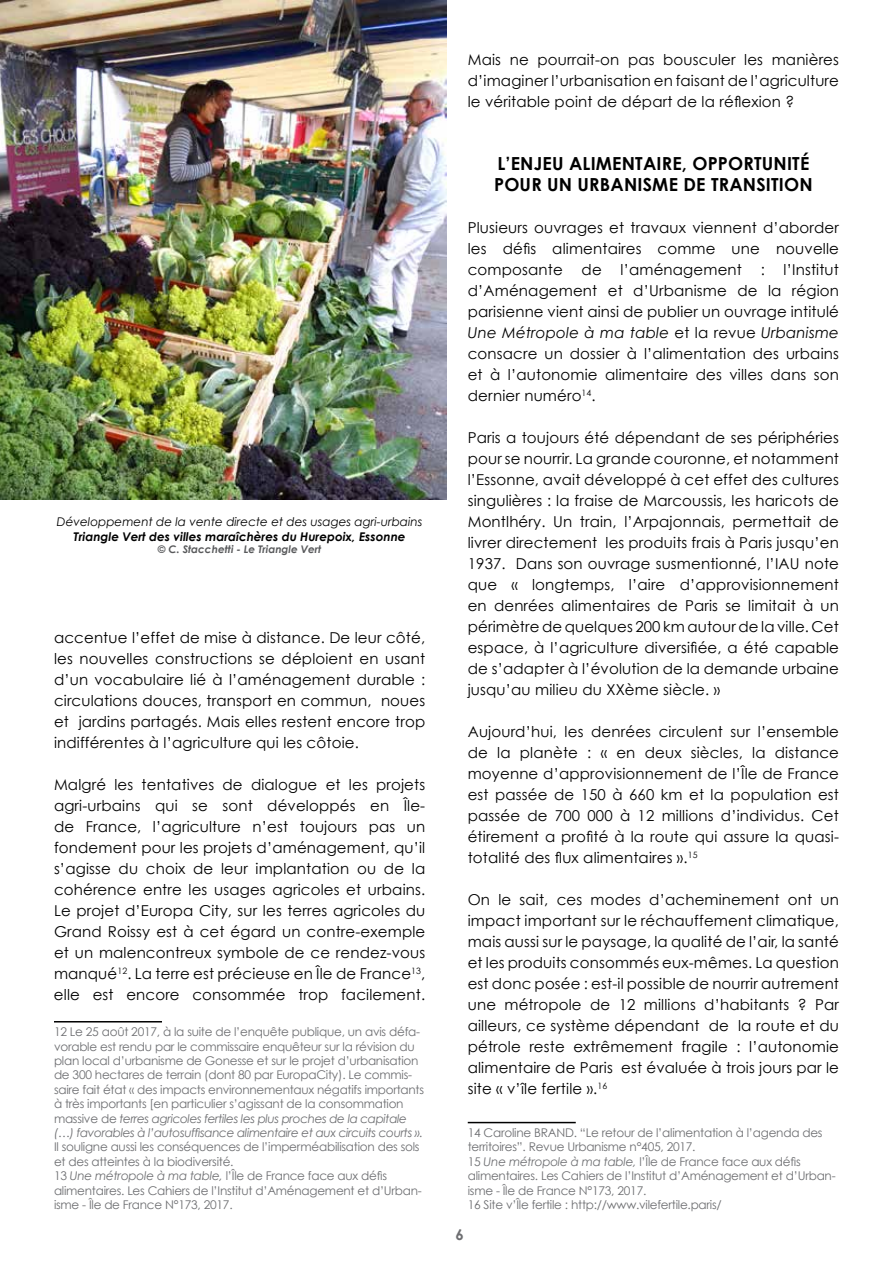
<style>
.page{position:relative;width:893px;height:1263px;background:#fff}
.page>*{position:absolute;margin:0;border:0;box-sizing:border-box;transform-origin:0 0}
.t1{font:700 18px/21px "Century Gothic";letter-spacing:.01em;color:#000}
.t2{font:15px/21px "Century Gothic";letter-spacing:.01em;color:#000;text-align:justify}
.t3{font:700 15px "Century Gothic";color:#6d6e71}
.t4{font:12px/14.4px "Century Gothic";letter-spacing:-.02em;color:#6d6e71}
.t5{font:italic 12px "Century Gothic";color:#000}
.t6{font:italic 700 12px "Century Gothic";color:#000}
.t7{font:italic 700 10.5px "Century Gothic";color:#58595b}
.s1{font-style:italic}
</style>
<div class="page">
<hr style="left:54px;top:1021px;width:108px;height:1px;background:#000">
<hr style="left:468px;top:1122px;width:108px;height:1px;background:#000">
<img style="left:0;top:0;width:446px;height:500px">
<p class="t5" style="left:57px;top:515px;width:367px">Développement de la vente directe et des usages agri-urbains</p>
<p class="t6" style="left:74px;top:529px;width:333px">Triangle Vert des villes maraîchères du Hurepoix, Essonne</p>
<p class="t7" style="left:158px;top:543px;width:165px">© C. Stacchetti - Le Triangle Vert</p>
<p class="t2" style="left:54px;top:627px;width:373px">accentue l’effet de mise à distance. De leur côté, les nouvelles constructions se déploient en usant d’un vocabulaire lié à l’aménagement durable : circulations douces, transport en commun, noues et jardins partagés. Mais elles restent encore trop indifférentes à l’agriculture qui les côtoie.</p>
<p class="t2" style="left:54px;top:774px;width:373px">Malgré les tentatives de dialogue et les projets agri-urbains qui se sont développés en Île&shy;de France, l’agriculture n’est toujours pas un fondement pour les projets d’aménagement, qu’il s’agisse du choix de leur implantation ou de la cohérence entre les usages agricoles et urbains.<br>Le projet d’Europa City, sur les terres agricoles du Grand Roissy est à cet égard un contre-exemple et un malencontreux symbole de ce rendez-vous manqué<sup>12</sup>. La terre est précieuse en Île de France<sup>13</sup>, elle est encore consommée trop facilement.</p>
<p class="t4" style="left:54px;top:1024px;width:372px">12 Le 25 août 2017, à la suite de l’enquête publique, un avis défa&shy;vorable est rendu par le commissaire enquêteur sur la révision du plan local d’urbanisme de Gonesse et sur le projet d’urbanisation de 300 hectares de terrain (dont 80 par EuropaCity). Le commis&shy;saire fait état « des impacts environnementaux négatifs importants à très importants [en particulier s’agissant de la consommation massive de <span class="s1">terres agricoles fertiles les plus proches de la capitale (…) favorables à l’autosuffisance alimentaire et aux circuits courts ».</span></p>
<p class="t4" style="left:54px;top:1140px;width:369px">Il souligne aussi les conséquences de l’imperméabilisation des sols et des atteintes à la biodiversité.<br>13 <span class="s1">Une métropole à ma table,</span> l’Île de France face aux défis alimentaires. Les Cahiers de l’Institut d’Aménagement et d’Urban&shy;isme - Île de France N°173, 2017.</p>
<p class="t2" style="left:468px;top:49px;width:373px">Mais ne pourrait-on pas bousculer les manières d’imaginer l’urbanisation en faisant de l’agriculture le véritable point de départ de la réflexion ?</p>
<p class="t1" style="left:494px;top:153px;width:320px">L’ENJEU ALIMENTAIRE, OPPORTU NITÉ<br>POUR UN URBANISME DE TRANSITION</p>
<p class="t2" style="left:468px;top:217px;width:373px">Plusieurs ouvrages et travaux viennent d’aborder les défis alimentaires comme une nouvelle composante</p>
<p class="t2" style="left:582px;top:259px;width:22px">de</p>
<p class="t2" style="left:620px;top:259px;width:123px">l’aménagement</p>
<p class="t2" style="left:761px;top:259px;width:6px">:</p>
<p class="t2" style="left:468px;top:259px;width:373px;text-indent:316px">l’Institut d’Aménagement et d’Urbanisme de la région parisienne vient ainsi de publier un ouvrage intitulé <span class="s1">Une Métropole à ma table</span> et la revue <span class="s1">Urbanisme </span>consacre un dossier à l’alimentation des urbains et à l’autonomie alimentaire des villes dans son dernier numéro<sup>14</sup>.</p>
<p class="t2" style="left:468px;top:427px;width:373px">Paris a toujours été dépendant de ses périphéries pour se nourrir. La grande couronne, et notamment l’Essonne, avait développé à cet effet des cultures singulières : la fraise de Marcoussis, les haricots de Montlhéry. Un train, l’Arpajonnais, permettait de livrer directement les produits frais à Paris jusqu’en 1937. Dans son ouvrage susmentionné, l’IAU note que « longtemps, l’aire d’approvisionnement en denrées alimentaires de Paris se limitait à un périmètre de quelques 200 km autour de la ville. Cet espace, à l’agriculture diversifiée, a été capable de s’adapter à l’évolution de la demande urbaine jusqu’au milieu du XXème siècle. »</p>
<p class="t2" style="left:468px;top:721px;width:373px">Aujourd’hui, les denrées circulent sur l’ensemble de la planète : « en deux siècles, la distance moyenne d’approvisionnement de l’Île de France est passée de 150 à 660 km et la population est passée de 700 000 à 12 millions d’individus. Cet étirement a profité à la route qui assure la quasi&shy;totalité des flux alimentaires ».<sup>15</sup></p>
<p class="t2" style="left:468px;top:889px;width:373px">On le sait, ces modes d’acheminement ont un impact important sur le réchauffement climatique, mais aussi sur le paysage, la qualité de l’air, la santé et les produits consommés eux-mêmes. La question est donc posée : est-il possible de nourrir autrement une métropole de 12 millions d’habitants ? Par ailleurs, ce système dépendant de la route et du pétrole reste extrêmement fragile : l’autonomie alimentaire de Paris est évaluée à trois jours par le site « v’île fertile ».<sup>16</sup></p>
<p class="t4" style="left:468px;top:1125px;width:369px">14 Caroline BRAND. “Le retour de l’alimentation à l’agenda des territoires”. Revue Urbanisme n°405, 2017.<br>15 <span class="s1">Une métropole à ma table,</span> l’Île de France face aux défis alimentaires. Les Cahiers de l’Institut d’Aménagement et d’Urban&shy;isme - Île de France N°173, 2017.<br>16 Site v’Île fertile : http://www.vilefertile.paris/</p>
<p class="t3" style="left:456px;top:1225px;width:10px">6</p>
</div>
